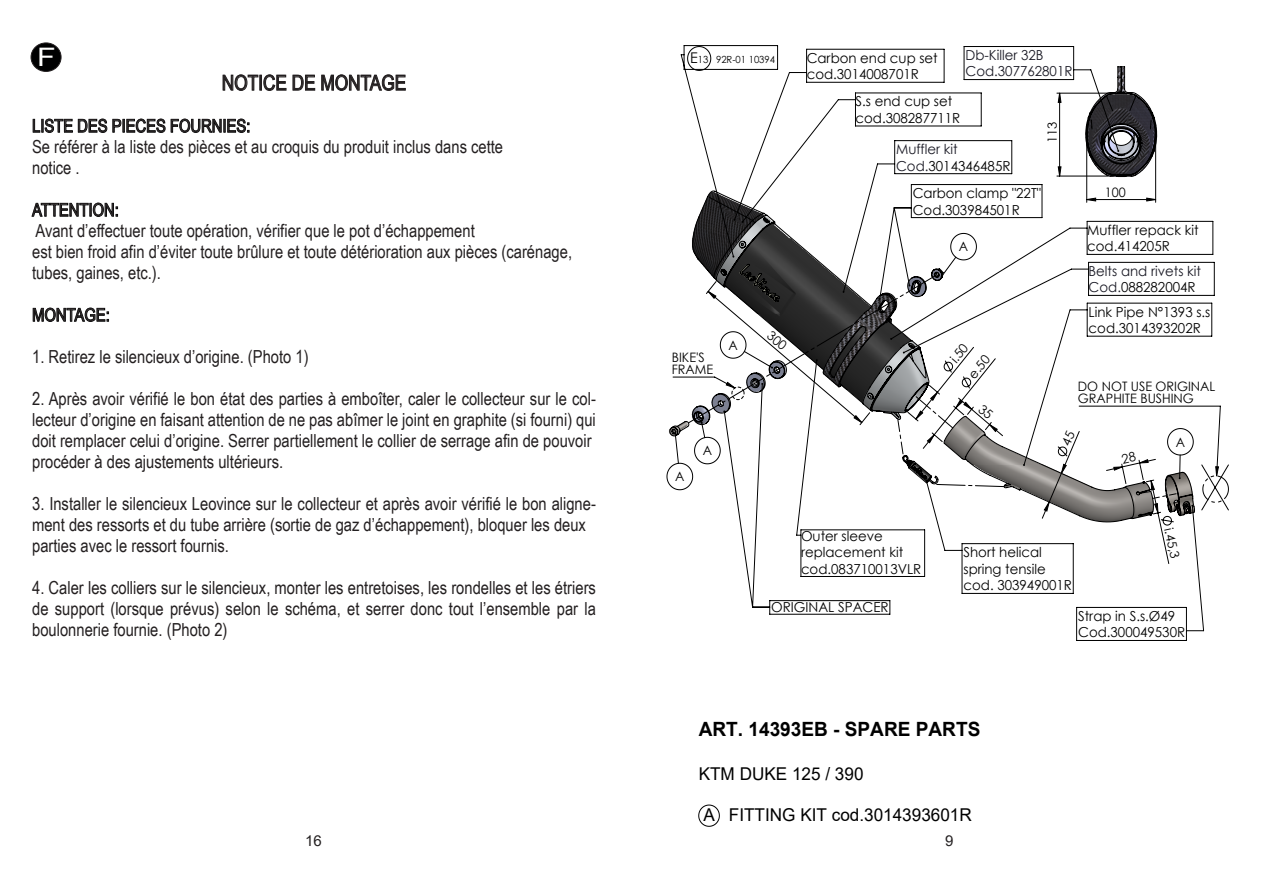
<style>
.page{position:relative;width:1263px;height:893px;background:#fff}
.page>*{position:absolute;margin:0;border:0;box-sizing:border-box;transform-origin:0 0}
.t1{font:25.5px "Arial";color:#fff;scale:1.19 1}
.t2{font:21px "Arial Narrow";color:#231f20}
.t3{font:700 19.65px "Arial";color:#000}
.t4{font:18px/21px "Arial Narrow";color:#231f20}
.t5{font:17.7px "Arial";color:#000}
.t6{font:15px "Arial";color:#231f20}
.t7{font:13.8px/16.5px "Century Gothic";color:#000}
.t8{font:13.8px/16.5px "Century Gothic";color:#191924}
.t9{font:13.05px/12.6px "Century Gothic";color:#000}
.t10{font:12.75px "Century Gothic";color:#000}
.t11{font:12.6px "Century Gothic";color:#000}
.t12{font:9.75px "Century Gothic";color:#000}
.s1{font-size:14.7px}
.s2{color:#000}
</style>
<div class="page">
<svg style="left:698px;top:804px;width:22px;height:23px"></svg>
<svg style="left:680px;top:45px;width:541px;height:414px"></svg>
<svg style="left:961px;top:523px;width:244px;height:118px"></svg>
<svg style="left:1201px;top:464px;width:28px;height:47px"></svg>
<svg style="left:1195px;top:256px;width:23px;height:223px"></svg>
<svg style="left:669px;top:190px;width:526px;height:333px"></svg>
<svg style="left:223px;top:74px;width:63px;height:17px"></svg>
<svg style="left:293px;top:75px;width:22px;height:16px"></svg>
<svg style="left:321px;top:74px;width:85px;height:17px"></svg>
<svg style="left:33px;top:119px;width:74px;height:14px"></svg>
<svg style="left:113px;top:119px;width:52px;height:14px"></svg>
<svg style="left:171px;top:119px;width:78px;height:14px"></svg>
<svg style="left:32px;top:203px;width:86px;height:14px"></svg>
<svg style="left:33px;top:308px;width:76px;height:14px"></svg>
<div style="left:31px;top:43px;width:30px;height:28px;background:#000001;border-radius:50%"></div>
<div style="left:31px;top:43px;width:30px;height:29px;border:1px solid #231f20;border-radius:50%"></div>
<svg style="left:688px;top:66px;width:505px;height:498px"></svg>
<p class="t1" style="left:37px;top:39px;width:17px">F</p>
<p class="t2" style="left:222px;top:67px;width:186px">NOTICE DE MONTAGE</p>
<p class="t4" style="left:32px;top:115px;width:220px">LISTE DES PIECES FOURNIES:</p>
<p class="t4" style="left:32px;top:136px;width:472px">Se référer à la liste des pièces et au croquis du produit inclus dans cette</p>
<p class="t4" style="left:32px;top:157px;width:49px">notice .</p>
<p class="t4" style="left:32px;top:199px;width:88px">ATTENTION:</p>
<p class="t4" style="left:35px;top:220px;width:441px">Avant d’effectuer toute opération, vérifier que le pot d’échappement</p>
<p class="t4" style="left:32px;top:241px;width:541px">est bien froid afin d’éviter toute brûlure et toute détérioration aux pièces (carénage,</p>
<p class="t4" style="left:32px;top:262px;width:130px">tubes, gaines, etc.).</p>
<p class="t4" style="left:32px;top:304px;width:79px">MONTAGE:</p>
<p class="t4" style="left:32px;top:346px;width:278px">1. Retirez le silencieux d’origine. (Photo 1)</p>
<p class="t4" style="left:32px;top:388px;width:565px">2. Après avoir vérifié le bon état des parties à emboîter, caler le collecteur sur le col&shy;lecteur d’origine en faisant attention de ne pas abîmer le joint en graphite (si fourni) qui</p>
<p class="t4" style="left:32px;top:430px;width:561px">doit remplacer celui d’origine. Serrer partiellement le collier de serrage afin de pouvoir</p>
<p class="t4" style="left:32px;top:451px;width:253px">procéder à des ajustements ultérieurs.</p>
<p class="t4" style="left:32px;top:493px;width:565px">3. Installer le silencieux Leovince sur le collecteur et après avoir vérifié le bon aligne&shy;ment des ressorts et du tube arrière (sortie de gaz d’échappement), bloquer les deux</p>
<p class="t4" style="left:32px;top:535px;width:198px">parties avec le ressort fournis.</p>
<p class="t4" style="left:32px;top:577px;width:565px;text-align:justify">4. Caler les colliers sur le silencieux, monter les entretoises, les rondelles et les étriers de support (lorsque prévus) selon le schéma, et serrer donc tout l’ensemble par la boulonnerie fournie. (Photo 2)</p>
<p class="t6" style="left:305px;top:830px;width:18px">16</p>
<p class="t12" style="left:690px;top:52px;width:87px"><span class="s1">E</span>13 92R-01 10394</p>
<p class="t9" style="left:672px;top:350px;width:43px">BIKE'S<br>FRAME</p>
<p class="t9" style="left:728px;top:338px;width:11px">A</p>
<p class="t9" style="left:675px;top:470px;width:11px">A</p>
<p class="t9" style="left:703px;top:444px;width:11px">A</p>
<p class="t8" style="left:965px;top:46px;width:109px">Db-Killer 32B<br>Cod.307762801R</p>
<p class="t7" style="left:807px;top:49px;width:133px">Carbon end cup set cod.3014008701R</p>
<p class="t7" style="left:855px;top:93px;width:106px">S.s end cup set cod.308287711R</p>
<p class="t11" style="left:1043px;top:143px;width:23px;rotate:-90deg">113</p>
<p class="t8" style="left:896px;top:141px;width:116px">Muffler kit<br>Cod.<span class="s2">3014346485R</span></p>
<p class="t7" style="left:913px;top:185px;width:130px">Carbon clamp "22T"<br>Cod.303984501R</p>
<p class="t9" style="left:959px;top:240px;width:11px">A</p>
<p class="t10" style="left:946px;top:356px;width:22px;rotate:-51deg">i.50</p>
<p class="t10" style="left:964px;top:371px;width:28px;rotate:-51deg">e.50</p>
<p class="t9" style="left:1105px;top:185px;width:22px">100</p>
<p class="t7" style="left:1087px;top:221px;width:113px">Muffler repack kit cod.414205R</p>
<p class="t8" style="left:1089px;top:262px;width:114px">Belts and rivets kit<br>Cod.<span class="s2">088282004R</span></p>
<p class="t7" style="left:1088px;top:303px;width:123px">Link Pipe N°1393 s.s cod.3014393202R</p>
<p class="t9" style="left:1078px;top:379px;width:139px">DO NOT USE ORIGINAL<br>GRAPHITE BUSHING</p>
<p class="t9" style="left:1176px;top:435px;width:11px">A</p>
<p class="t7" style="left:801px;top:527px;width:122px">Outer sleeve replacement kit cod.083710013VLR</p>
<p class="t7" style="left:963px;top:544px;width:110px">Short helical spring tensile cod. 303949001R</p>
<p class="t11" style="left:1177px;top:526px;width:33px;rotate:78deg">i.45,3</p>
<p class="t7" style="left:771px;top:599px;width:119px">ORIGINAL SPACER</p>
<p class="t3" style="left:699px;top:715px;width:283px">ART. 14393EB - SPARE PARTS</p>
<p class="t5" style="left:699px;top:761px;width:166px">KTM DUKE 125 / 390</p>
<p class="t5" style="left:703px;top:802px;width:270px">A FITTING KIT cod.3014393601R</p>
<p class="t6" style="left:945px;top:830px;width:10px">9</p>
<p class="t7" style="left:1078px;top:607px;width:109px">Strap in S.s.Ø49<br>Cod.300049530R</p>
</div>
